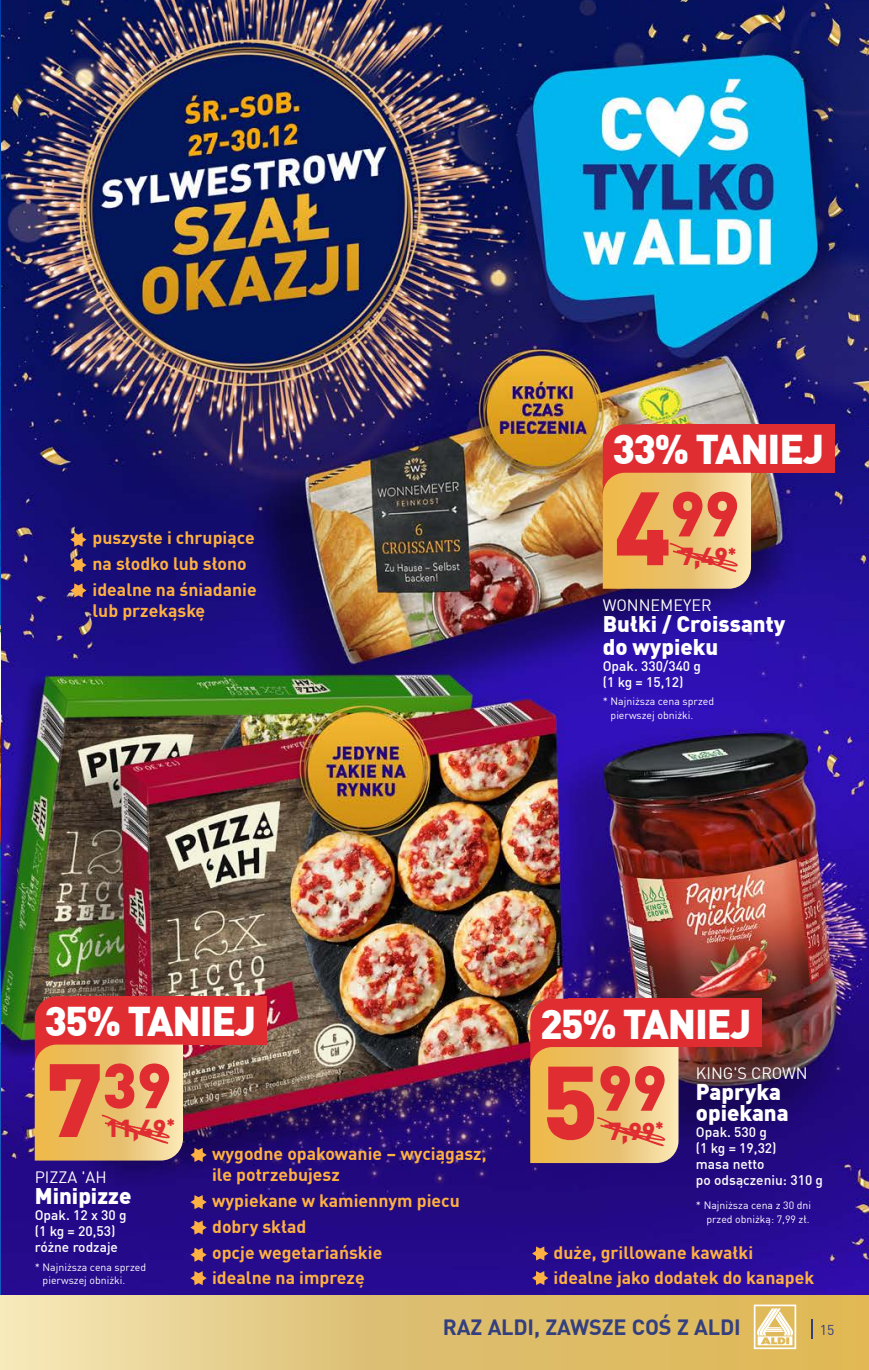
<style>
.page{position:relative;width:869px;height:1370px;background:#fff}
.page>*{position:absolute;margin:0;border:0;box-sizing:border-box;transform-origin:0 0}
.t1{font:900 62.3px "DIN Pro";color:#df2d32}
.t2{font:900 40.6px "DIN Pro";letter-spacing:-.03em;color:#fff}
.t3{font:900 24.15px "DIN Pro";color:#df2d32}
.t4{font:900 22.22px/22.9px "DIN Pro";color:#fff}
.t5{font:700 21.7px "DIN Pro";letter-spacing:-.01em;color:#333f7e}
.t6{font:700 17.68px/25.7px "DIN Pro";color:#feb042}
.t7{font:16.1px "DIN Pro";color:#fff}
.t8{font:14px "DIN Pro";color:#333f7e}
.t9{font:500 13.65px/15.9px "DIN Pro";color:#fff}
.t10{font:10.5px/13.7px "DIN Pro";color:#fff}
.s1{font-size:102.2px}
</style>
<div class="page">
<img style="left:0;top:0;width:868px;height:1295px">
<div style="left:641px;top:424px;width:192px;height:48px;background:#df2d32"></div>
<div style="left:602px;top:424px;width:81px;height:90px;background:#df2d32;border-radius:22px"></div>
<svg style="left:602px;top:472px;width:148px;height:116px;background:#ebbf6e"></svg>
<div style="left:568px;top:998px;width:193px;height:48px;background:#df2d32"></div>
<div style="left:530px;top:998px;width:80px;height:90px;background:#df2d32;border-radius:22px"></div>
<svg style="left:530px;top:1046px;width:148px;height:116px;background:#ebbe6f"></svg>
<div style="left:73px;top:996px;width:193px;height:48px;background:#df2d32"></div>
<div style="left:35px;top:996px;width:80px;height:89px;background:#df2d32;border-radius:22px"></div>
<svg style="left:35px;top:1044px;width:148px;height:116px;background:#ecc06f"></svg>
<svg style="left:70px;top:532px;width:16px;height:14px"></svg>
<svg style="left:190px;top:1147px;width:17px;height:14px"></svg>
<svg style="left:190px;top:1194px;width:17px;height:14px"></svg>
<svg style="left:190px;top:1220px;width:17px;height:14px"></svg>
<svg style="left:190px;top:1247px;width:17px;height:14px"></svg>
<svg style="left:190px;top:1270px;width:17px;height:14px"></svg>
<svg style="left:532px;top:1246px;width:16px;height:14px"></svg>
<svg style="left:532px;top:1270px;width:16px;height:14px"></svg>
<svg style="left:70px;top:558px;width:16px;height:14px"></svg>
<svg style="left:70px;top:583px;width:16px;height:14px"></svg>
<svg style="left:0;top:1295px;width:868px;height:74px;background:#e2c67c"></svg>
<svg style="left:810px;top:1319px;width:1px;height:19px"></svg>
<svg style="left:753px;top:1304px;width:42px;height:44px"></svg>
<p class="t6" style="left:92px;top:523px;width:166px">puszyste i chrupiące na słodko lub słono idealne na śniadanie</p>
<p class="t6" style="left:92px;top:596px;width:114px">lub przekąskę</p>
<h2 class="t2" style="left:612px;top:417px;width:213px">33% TANIEJ</h2>
<h1 class="t1" style="left:614px;top:464px;width:127px"><span class="s1">4</span>99</h1>
<h3 class="t3" style="left:680px;top:537px;width:57px">7,49<sup>*</sup></h3>
<p class="t7" style="left:602px;top:593px;width:111px">WONNEMEYER</p>
<p class="t4" style="left:602px;top:610px;width:184px">Bułki / Croissanty do wypieku</p>
<p class="t9" style="left:602px;top:657px;width:100px">Opak. 330/340 g (1 kg = 15,12)</p>
<p class="t10" style="left:610px;top:693px;width:105px;text-indent:-8px">* Najniższa cena sprzed pierwszej obniżki.</p>
<h2 class="t2" style="left:45px;top:988px;width:213px">35% TANIEJ</h2>
<h1 class="t1" style="left:46px;top:1035px;width:127px"><span class="s1">7</span>39</h1>
<h3 class="t3" style="left:106px;top:1108px;width:71px">11,49<sup>*</sup></h3>
<p class="t7" style="left:35px;top:1165px;width:73px">PIZZA 'AH</p>
<p class="t4" style="left:35px;top:1182px;width:98px">Minipizze</p>
<p class="t9" style="left:35px;top:1206px;width:93px">Opak. 12 x 30 g (1 kg = 20,53) różne rodzaje</p>
<p class="t10" style="left:43px;top:1259px;width:105px;text-indent:-8px">* Najniższa cena sprzed pierwszej obniżki.</p>
<p class="t6" style="left:212px;top:1141px;width:276px;line-height:21.2px">wygodne opakowanie – wyciągasz, ile potrzebujesz</p>
<p class="t6" style="left:212px;top:1186px;width:249px">wypiekane w kamiennym piecu dobry skład<br>opcje wegetariańskie<br>idealne na imprezę</p>
<h2 class="t2" style="left:540px;top:991px;width:213px">25% TANIEJ</h2>
<h1 class="t1" style="left:541px;top:1038px;width:127px"><span class="s1">5</span>99</h1>
<p class="t7" style="left:695px;top:1061px;width:113px">KING'S CROWN</p>
<p class="t4" style="left:695px;top:1079px;width:94px;line-height:20.7px">Papryka opiekana</p>
<p class="t9" style="left:695px;top:1122px;width:129px">Opak. 530 g<br>(1 kg = 19,32)<br>masa netto<br>po odsączeniu: 310 g</p>
<h3 class="t3" style="left:607px;top:1111px;width:57px">7,99<sup>*</sup></h3>
<p class="t10" style="left:695px;top:1197px;width:117px;text-align:right">* Najniższa cena z 30 dni przed obniżką: 7,99 zł.</p>
<p class="t6" style="left:553px;top:1238px;width:262px">duże, grillowane kawałki idealne jako dodatek do kanapek</p>
<p class="t5" style="left:442px;top:1309px;width:299px">RAZ ALDI, ZAWSZE COŚ Z ALDI</p>
<p class="t8" style="left:819px;top:1319px;width:16px">15</p>
</div>
